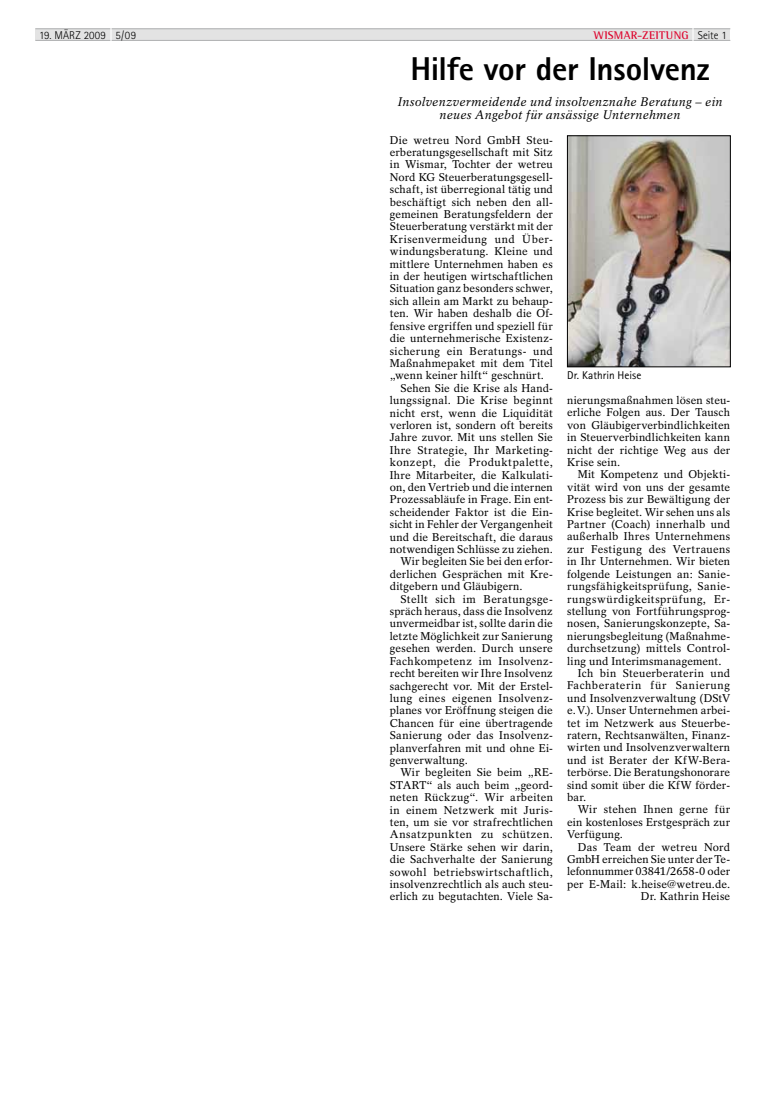
<style>
.page{position:relative;width:780px;height:1117px;background:#fff}
.page>*{position:absolute;margin:0;border:0;box-sizing:border-box;transform-origin:0 0}
.t1{font:800 33px "Rotis Sans Serif";letter-spacing:-.01em;color:#000}
.t2{font:italic 12.5px/12.4px "Rotation LT Std";letter-spacing:.02em;color:#000;text-align:center}
.t3{font:700 11.38px "Rotis Semi Serif";letter-spacing:.025em;color:#dd042d}
.t4{font:11.25px/12.4px "Rotation LT Std";letter-spacing:.02em;color:#000;text-align:justify}
.t5{font:11.25px "Rotation LT Std";letter-spacing:.04em;color:#000}
.t6{font:11.25px "Rotation LT Std";letter-spacing:.05em;color:#000}
.t7{font:11.25px "Rotation LT Std";letter-spacing:-.005em;color:#000}
.t8{font:11.25px "Rotation LT Std";letter-spacing:.045em;color:#000}
.t9{font:11.25px "Rotation LT Std";color:#000}
.t10{font:300 11.25px "Rotis Sans Serif";letter-spacing:.015em;color:#000}
.t11{font:11.25px "Rotis Sans Serif";letter-spacing:.005em;color:#000}
.s1{font-weight:800;font-size:15.75px;color:#fff}
.s2{font-family:"Rotis Sans Serif";font-weight:800;font-size:15.75px;color:#fff}
.s3{font-family:"Rotis Sans Serif";font-weight:300;font-size:11.25px;color:#000}
</style>
<div class="page">
<div style="left:35px;top:28px;width:695px;height:13px;background:#e3e3e3"></div>
<hr style="left:35px;top:28px;width:695px;height:1px;background:#b1b2b3">
<hr style="left:35px;top:40px;width:695px;height:1px;background:#b1b2b3">
<img style="left:569px;top:137px;width:159px;height:228px">
<div style="left:567px;top:135px;width:163px;height:232px;border:1px solid #000"></div>
<p class="t10" style="left:39px;top:28px;width:99px">19. März 2009 <span class="s1">|</span> 5/09</p>
<p class="t3" style="left:594px;top:28px;width:134px">WISMAR-ZEITUNG <span class="s2">|</span> <span class="s3">Seite 1</span></p>
<h1 class="t1" style="left:410px;top:48px;width:300px">Hilfe vor der Insolvenz</h1>
<p class="t2" style="left:397px;top:96px;width:326px">Insolvenzvermeidende und insolvenznahe Beratung – ein neues Angebot für ansässige Unternehmen</p>
<p class="t4" style="left:390px;top:134px;width:164px">Die wetreu Nord GmbH Steu-</p>
<p class="t4" style="left:390px;top:146px;width:164px">erberatungsgesellschaft mit Sitz</p>
<p class="t4" style="left:390px;top:158px;width:164px">in Wismar, Tochter der wetreu</p>
<p class="t4" style="left:390px;top:171px;width:164px">Nord KG Steuerberatungsgesell-</p>
<p class="t4" style="left:390px;top:183px;width:164px">schaft, ist überregional tätig und</p>
<p class="t4" style="left:390px;top:195px;width:164px">beschäftigt sich neben den all-</p>
<p class="t4" style="left:390px;top:208px;width:165px">gemeinen Beratungsfeldern der</p>
<p class="t4" style="left:390px;top:220px;width:164px">Steuerberatung verstärkt mit der</p>
<p class="t4" style="left:390px;top:233px;width:164px">Krisenvermeidung und Über-</p>
<p class="t4" style="left:390px;top:245px;width:164px">windungsberatung. Kleine und</p>
<p class="t4" style="left:390px;top:257px;width:164px">mittlere Unternehmen haben es</p>
<p class="t4" style="left:390px;top:270px;width:165px">in der heutigen wirtschaftlichen</p>
<p class="t4" style="left:390px;top:282px;width:164px">Situation ganz besonders schwer,</p>
<p class="t4" style="left:390px;top:295px;width:164px">sich allein am Markt zu behaup-</p>
<p class="t4" style="left:390px;top:307px;width:164px">ten. Wir haben deshalb die Of-</p>
<p class="t4" style="left:390px;top:319px;width:164px">fensive ergriffen und speziell für</p>
<p class="t4" style="left:390px;top:332px;width:165px">die unternehmerische Existenz-</p>
<p class="t5" style="left:390px;top:344px;width:164px">sicherung ein Beratungs- und</p>
<p class="t4" style="left:390px;top:357px;width:164px">Maßnahmepaket mit dem Titel</p>
<p class="t4" style="left:390px;top:369px;width:156px">„wenn keiner hilft“ geschnürt.</p>
<p class="t4" style="left:400px;top:381px;width:154px">Sehen Sie die Krise als Hand-</p>
<p class="t4" style="left:390px;top:394px;width:164px">lungssignal. Die Krise beginnt</p>
<p class="t4" style="left:390px;top:406px;width:164px">nicht erst, wenn die Liquidität</p>
<p class="t4" style="left:390px;top:419px;width:164px">verloren ist, sondern oft bereits</p>
<p class="t4" style="left:390px;top:431px;width:164px">Jahre zuvor. Mit uns stellen Sie</p>
<p class="t5" style="left:390px;top:443px;width:164px">Ihre Strategie, Ihr Marketing-</p>
<p class="t5" style="left:390px;top:455px;width:164px">konzept, die Produktpalette,</p>
<p class="t4" style="left:390px;top:468px;width:164px">Ihre Mitarbeiter, die Kalkulati-</p>
<p class="t9" style="left:390px;top:480px;width:164px">on, den Vertrieb und die internen</p>
<p class="t4" style="left:390px;top:493px;width:164px">Prozessabläufe in Frage. Ein ent-</p>
<p class="t4" style="left:390px;top:505px;width:164px">scheidender Faktor ist die Ein-</p>
<p class="t4" style="left:390px;top:518px;width:164px">sicht in Fehler der Vergangenheit</p>
<p class="t4" style="left:390px;top:530px;width:164px">und die Bereitschaft, die daraus</p>
<p class="t4" style="left:390px;top:543px;width:164px">notwendigen Schlüsse zu ziehen.</p>
<p class="t4" style="left:400px;top:555px;width:154px">Wir begleiten Sie bei den erfor-</p>
<p class="t4" style="left:390px;top:567px;width:164px">derlichen Gesprächen mit Kre-</p>
<p class="t4" style="left:390px;top:580px;width:134px">ditgebern und Gläubigern.</p>
<p class="t5" style="left:400px;top:592px;width:154px">Stellt sich im Beratungsge-</p>
<p class="t4" style="left:390px;top:605px;width:164px">spräch heraus, dass die Insolvenz</p>
<p class="t4" style="left:390px;top:617px;width:164px">unvermeidbar ist, sollte darin die</p>
<p class="t4" style="left:390px;top:629px;width:164px">letzte Möglichkeit zur Sanierung</p>
<p class="t4" style="left:390px;top:642px;width:164px">gesehen werden. Durch unsere</p>
<p class="t4" style="left:390px;top:654px;width:164px">Fachkompetenz im Insolvenz-</p>
<p class="t4" style="left:390px;top:667px;width:164px">recht bereiten wir Ihre Insolvenz</p>
<p class="t4" style="left:390px;top:679px;width:164px">sachgerecht vor. Mit der Erstel-</p>
<p class="t4" style="left:390px;top:691px;width:164px">lung eines eigenen Insolvenz-</p>
<p class="t4" style="left:390px;top:704px;width:164px">planes vor Eröffnung steigen die</p>
<p class="t4" style="left:390px;top:716px;width:165px">Chancen für eine übertragende</p>
<p class="t4" style="left:390px;top:729px;width:164px">Sanierung oder das Insolvenz-</p>
<p class="t4" style="left:390px;top:741px;width:164px">planverfahren mit und ohne Ei-</p>
<p class="t4" style="left:390px;top:753px;width:80px">genverwaltung.</p>
<p class="t4" style="left:400px;top:766px;width:154px">Wir begleiten Sie beim „RE-</p>
<p class="t4" style="left:390px;top:778px;width:164px">START“ als auch beim „geord-</p>
<p class="t4" style="left:390px;top:791px;width:164px">neten Rückzug“. Wir arbeiten</p>
<p class="t4" style="left:390px;top:803px;width:164px">in einem Netzwerk mit Juris-</p>
<p class="t4" style="left:390px;top:815px;width:164px">ten, um sie vor strafrechtlichen</p>
<p class="t6" style="left:390px;top:827px;width:164px">Ansatzpunkten zu schützen.</p>
<p class="t4" style="left:390px;top:840px;width:164px">Unsere Stärke sehen wir darin,</p>
<p class="t4" style="left:390px;top:853px;width:164px">die Sachverhalte der Sanierung</p>
<p class="t8" style="left:390px;top:865px;width:164px">sowohl betriebswirtschaftlich,</p>
<p class="t4" style="left:390px;top:877px;width:164px">insolvenzrechtlich als auch steu-</p>
<p class="t4" style="left:390px;top:890px;width:164px">erlich zu begutachten. Viele Sa-</p>
<p class="t11" style="left:567px;top:369px;width:76px">Dr. Kathrin Heise</p>
<p class="t4" style="left:567px;top:394px;width:165px">nierungsmaßnahmen lösen steu&shy;erliche Folgen aus. Der Tausch von Gläubigerverbindlichkeiten in Steuerverbindlichkeiten kann nicht der richtige Weg aus der Krise sein.</p>
<p class="t4" style="left:577px;top:468px;width:154px">Mit Kompetenz und Objekti-</p>
<p class="t4" style="left:567px;top:480px;width:164px">vität wird von uns der gesamte</p>
<p class="t4" style="left:567px;top:493px;width:165px">Prozess bis zur Bewältigung der</p>
<p class="t4" style="left:567px;top:505px;width:164px">Krise begleitet. Wir sehen uns als</p>
<p class="t4" style="left:567px;top:518px;width:165px">Partner (Coach) innerhalb und</p>
<p class="t4" style="left:567px;top:530px;width:165px">außerhalb Ihres Unternehmens</p>
<p class="t5" style="left:567px;top:542px;width:165px">zur Festigung des Vertrauens</p>
<p class="t4" style="left:567px;top:555px;width:164px">in Ihr Unternehmen. Wir bieten</p>
<p class="t4" style="left:567px;top:567px;width:164px">folgende Leistungen an: Sanie-</p>
<p class="t4" style="left:567px;top:580px;width:164px">rungsfähigkeitsprüfung, Sanie-</p>
<p class="t6" style="left:567px;top:592px;width:164px">rungswürdigkeitsprüfung, Er-</p>
<p class="t4" style="left:567px;top:604px;width:164px">stellung von Fortführungsprog-</p>
<p class="t4" style="left:567px;top:617px;width:164px">nosen, Sanierungskonzepte, Sa-</p>
<p class="t4" style="left:567px;top:629px;width:164px">nierungsbegleitung (Maßnahme-</p>
<p class="t4" style="left:567px;top:642px;width:164px">durchsetzung) mittels Control-</p>
<p class="t4" style="left:567px;top:654px;width:156px">ling und Interimsmanagement.</p>
<p class="t4" style="left:577px;top:666px;width:154px">Ich bin Steuerberaterin und</p>
<p class="t6" style="left:567px;top:678px;width:164px">Fachberaterin für Sanierung</p>
<p class="t4" style="left:567px;top:691px;width:164px">und Insolvenzverwaltung (DStV</p>
<p class="t4" style="left:567px;top:704px;width:164px">e.V.). Unser Unternehmen arbei-</p>
<p class="t4" style="left:567px;top:716px;width:164px">tet im Netzwerk aus Steuerbe-</p>
<p class="t4" style="left:567px;top:728px;width:164px">ratern, Rechtsanwälten, Finanz-</p>
<p class="t4" style="left:567px;top:741px;width:164px">wirten und Insolvenzverwaltern</p>
<p class="t4" style="left:567px;top:753px;width:164px">und ist Berater der KfW-Bera-</p>
<p class="t4" style="left:567px;top:766px;width:165px">terbörse. Die Beratungshonorare</p>
<p class="t4" style="left:567px;top:778px;width:164px">sind somit über die KfW förder-</p>
<p class="t4" style="left:567px;top:790px;width:21px">bar.</p>
<p class="t4" style="left:577px;top:803px;width:154px">Wir stehen Ihnen gerne für</p>
<p class="t4" style="left:567px;top:815px;width:164px">ein kostenloses Erstgespräch zur</p>
<p class="t4" style="left:567px;top:828px;width:57px">Verfügung.</p>
<p class="t4" style="left:577px;top:840px;width:154px">Das Team der wetreu Nord</p>
<p class="t7" style="left:567px;top:852px;width:164px">GmbH erreichen Sie unter der Te-</p>
<p class="t7" style="left:567px;top:864px;width:164px">lefonnummer 03841/2658-0 oder</p>
<p class="t4" style="left:567px;top:877px;width:165px">per E-Mail: k.heise@wetreu.de.</p>
<p class="t4" style="left:640px;top:890px;width:91px">Dr. Kathrin Heise</p>
</div>
